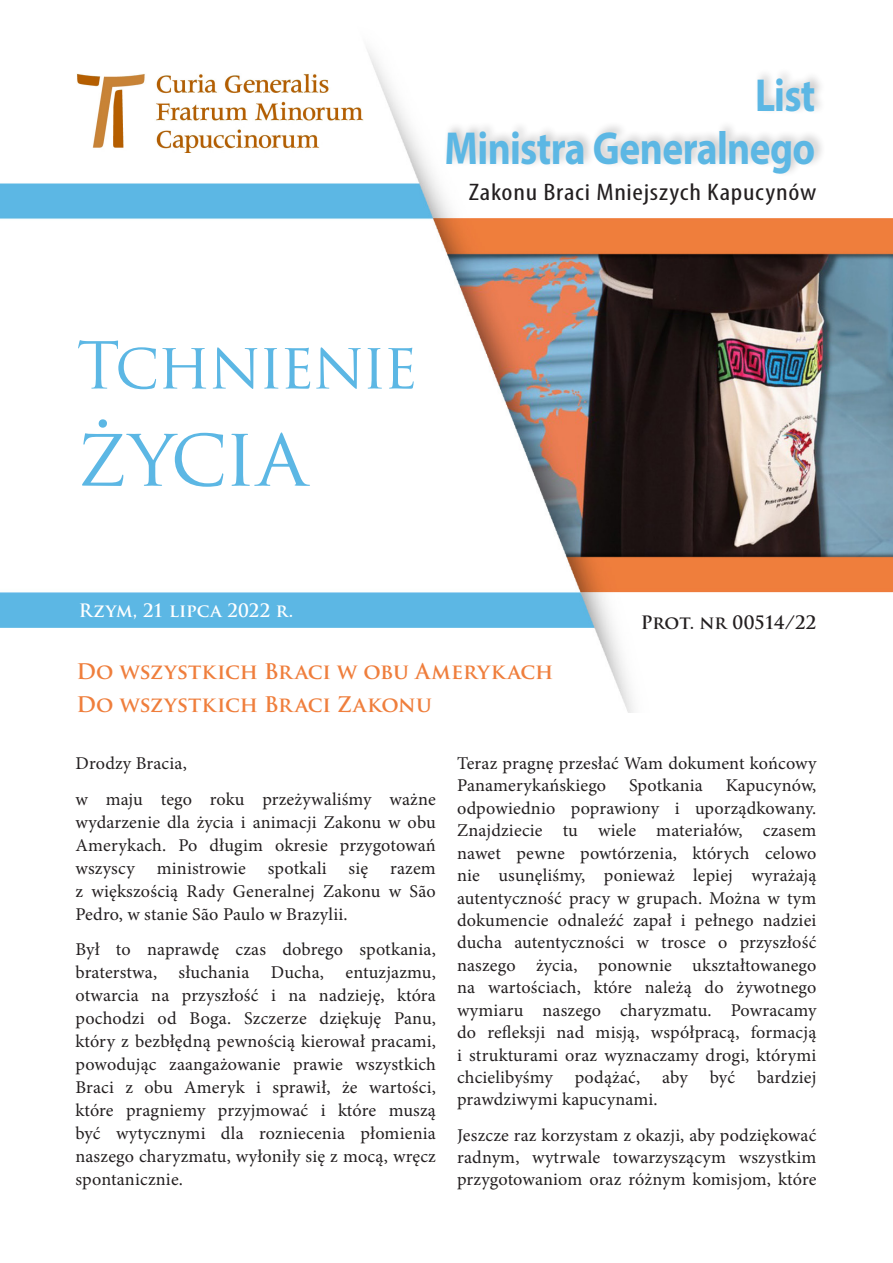
<style>
.page{position:relative;width:893px;height:1263px;background:#fff}
.page>*{position:absolute;margin:0;border:0;box-sizing:border-box;transform-origin:0 0}
.t1{font:81px "Trajan Pro";letter-spacing:-.02em;color:#5cb7e4}
.t2{font:63px "Trajan Pro";letter-spacing:-.04em;color:#5cb7e4}
.t3{font:700 46.5px/52.5px "Myriad Pro";letter-spacing:-.015em;color:#5cb7e4;text-align:right;scale:.85 1}
.t4{font:condensed 24px "Myriad Pro";letter-spacing:.025em;color:#231f20;scale:1.2 1}
.Razdel{font:700 21px "Trajan Pro";letter-spacing:-.005em;color:#ef7e3c}
.tekst{font:18px/22.4px "Minion Pro";letter-spacing:.01em;color:#231f20;text-align:justify}
.t5{font:700 18px "Trajan Pro";color:#fff}
.t6{font:700 18px "Trajan Pro";letter-spacing:-.005em;color:#231f20}
</style>
<div class="page">
<img style="left:0;top:49px;width:893px;height:663px">
<img style="left:77px;top:74px;width:287px;height:78px">
<div style="left:443px;top:67px;width:384px;height:111px;background:#231f20;opacity:.25"></div>
<p class="t3" style="left:444px;top:68px;width:438px">List<br>Ministra Generalnego</p>
<p class="t2" style="left:77px;top:325px;width:343px">Tchnienie</p>
<p class="t1" style="left:77px;top:405px;width:232px">życia</p>
<p class="t5" style="left:79px;top:599px;width:216px">Rzym, 21 lipca 2022 r.</p>
<p class="t4" style="left:469px;top:178px;width:291px">Zakonu Braci Mniejszych Kapucynów</p>
<p class="t6" style="left:641px;top:611px;width:177px">Prot. nr 00514/22</p>
<p class="Razdel" style="left:77px;top:658px;width:478px">Do wszystkich Braci w obu Amerykach</p>
<p class="Razdel" style="left:77px;top:692px;width:357px">Do wszystkich Braci Zakonu</p>
<p class="tekst" style="left:75px;top:752px;width:113px">Drodzy Bracia,</p>
<p class="tekst" style="left:75px;top:787px;width:362px;line-height:23px">w maju tego roku przeżywaliśmy ważne wydarzenie dla życia i animacji Zakonu w obu Amerykach. Po długim okresie przygotowań wszyscy ministrowie spotkali się razem z większością Rady Generalnej Zakonu w São Pedro, w stanie São Paulo w Brazylii.</p>
<p class="tekst" style="left:75px;top:938px;width:362px;line-height:23px">Był to naprawdę czas dobrego spotkania, braterstwa, słuchania Ducha, entuzjazmu, otwarcia na przyszłość i na nadzieję, która pochodzi od Boga. Szczerze dziękuję Panu, który z bezbłędną pewnością kierował pracami, powodując zaangażowanie prawie wszystkich Braci z obu Ameryk i sprawił, że wartości, które pragniemy przyjmować i które muszą być wytycznymi dla rozniecenia płomienia naszego charyzmatu, wyłoniły się z mocą, wręcz spontanicznie.</p>
<p class="tekst" style="left:457px;top:752px;width:361px">Teraz pragnę przesłać Wam dokument końcowy<br>Panamerykańskiego</p>
<p class="tekst" style="left:629px;top:774px;width:75px">Spotkania</p>
<p class="tekst" style="left:457px;top:774px;width:361px;text-indent:269px">Kapucynów, odpowiednio poprawiony i uporządkowany.<br>Znajdziecie tu wiele materiałów, czasem nawet pewne powtórzenia, których celowo nie usunęliśmy, ponieważ lepiej wyrażają autentyczność pracy w grupach. Można w tym dokumencie odnaleźć zapał i pełnego nadziei ducha autentyczności w trosce o przyszłość naszego życia, ponownie ukształtowanego na wartościach, które należą do żywotnego wymiaru naszego charyzmatu. Powracamy do refleksji nad misją, współpracą, formacją i strukturami oraz wyznaczamy drogi, którymi chcielibyśmy podążać, aby być bardziej prawdziwymi kapucynami.</p>
<p class="tekst" style="left:457px;top:1124px;width:361px">Jeszcze raz korzystam z okazji, aby podziękować radnym, wytrwale towarzyszącym wszystkim przygotowaniom oraz różnym komisjom, które</p>
</div>
